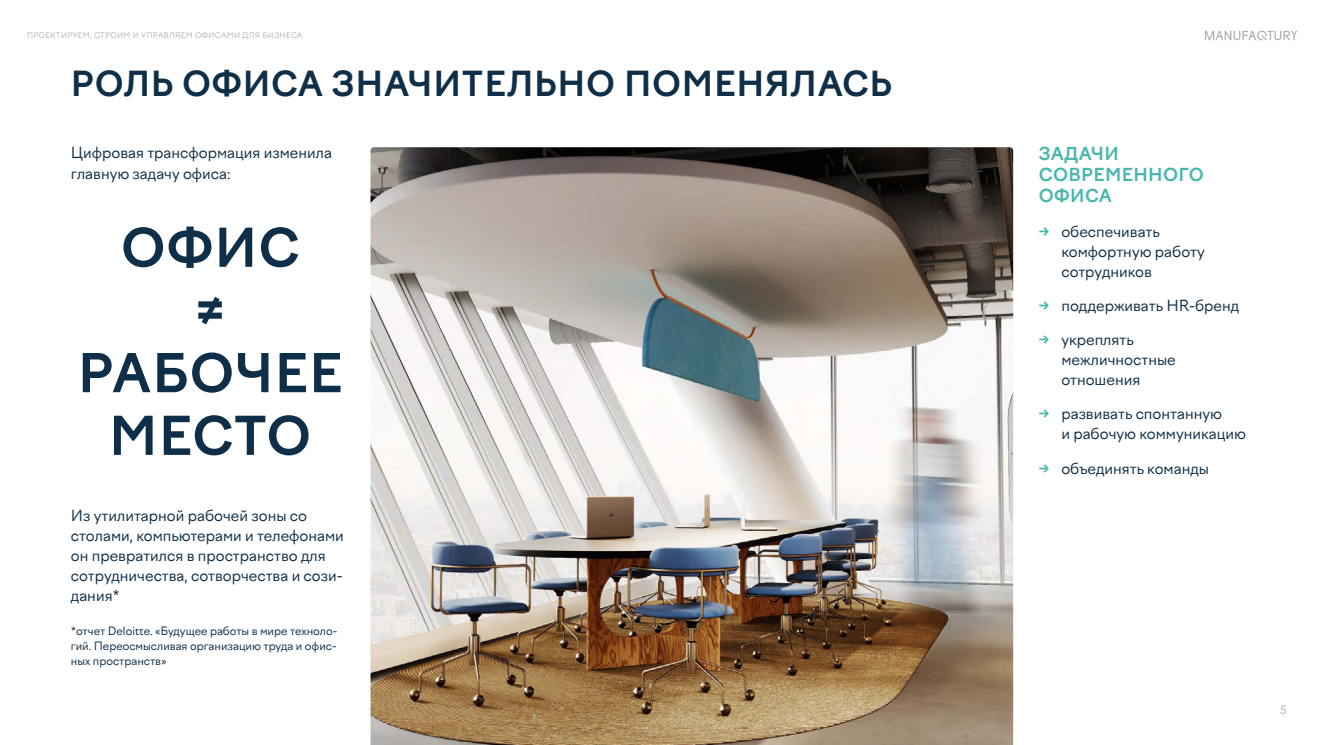
<style>
.page{position:relative;width:1319px;height:745px;background:#fff}
.page>*{position:absolute;margin:0;border:0;box-sizing:border-box;transform-origin:0 0}
.t1{font:700 52.12px/62.6px "Factor A";letter-spacing:.02em;color:#0f2f48;text-align:center}
.t2{font:700 33.75px "Factor A";letter-spacing:.02em;color:#0f2f48}
.t3{font:700 17.5px/21px "Factor A";letter-spacing:.02em;color:#4ab7ae}
.t4{font:15px/20px "Factor A";color:#0f2f48}
.t5{font:11.25px/15px "Factor A";color:#0f2f48;text-align:justify}
.t6{font:11.25px "Factor A";color:#b0b3b4}
.t7{font:7.5px "Factor A";letter-spacing:.04em;color:#b0b3b4}
.s1{font-weight:700;color:#4ab7ae}
</style>
<div class="page">
<svg style="left:1204px;top:31px;width:93px;height:9px"></svg>
<svg style="left:201px;top:297px;width:19px;height:28px"></svg>
<img style="left:370px;top:147px;width:642px;height:597px">
<p class="t7" style="left:27px;top:31px;width:277px">ПРОЕКТИРУЕМ, СТРОИМ И УПРАВЛЯЕМ ОФИСАМИ ДЛЯ БИЗНЕСА</p>
<h2 class="t2" style="left:71px;top:64px;width:822px">РОЛЬ ОФИСА ЗНАЧИТЕЛЬНО ПОМЕНЯЛАСЬ</h2>
<p class="t4" style="left:71px;top:143px;width:262px">Цифровая трансформация изменила главную задачу офиса:</p>
<h1 class="t1" style="left:78px;top:217px;width:266px">ОФИС<br>=<br>РАБОЧЕЕ<br>МЕСТО</h1>
<p class="t4" style="left:71px;top:505px;width:274px">Из утилитарной рабочей зоны со столами, компьютерами и телефонами он превратился в пространство для сотрудничества, сотворчества и сози&shy;дания*</p>
<p class="t5" style="left:71px;top:623px;width:268px">*отчет Deloitte. «Будущее работы в мире техноло&shy;гий. Переосмысливая организацию труда и офис&shy;ных пространств»</p>
<p class="t3" style="left:1038px;top:144px;width:166px">ЗАДАЧИ<br>СОВРЕМЕННОГО<br>ОФИСА</p>
<p class="t4" style="left:1061px;top:221px;width:145px;text-indent:-22px"><span class="s1">→</span> обеспечивать комфортную работу сотрудников</p>
<p class="t4" style="left:1038px;top:295px;width:202px"><span class="s1">→</span> поддерживать HR-бренд</p>
<p class="t4" style="left:1061px;top:330px;width:116px;text-indent:-22px"><span class="s1">→</span> укреплять межличностные отношения</p>
<p class="t4" style="left:1061px;top:404px;width:186px;text-indent:-22px"><span class="s1">→</span> развивать спонтанную<br>и рабочую коммуникацию</p>
<p class="t4" style="left:1038px;top:458px;width:172px"><span class="s1">→</span> объединять команды</p>
<p class="t6" style="left:1279px;top:702px;width:8px">5</p>
</div>
